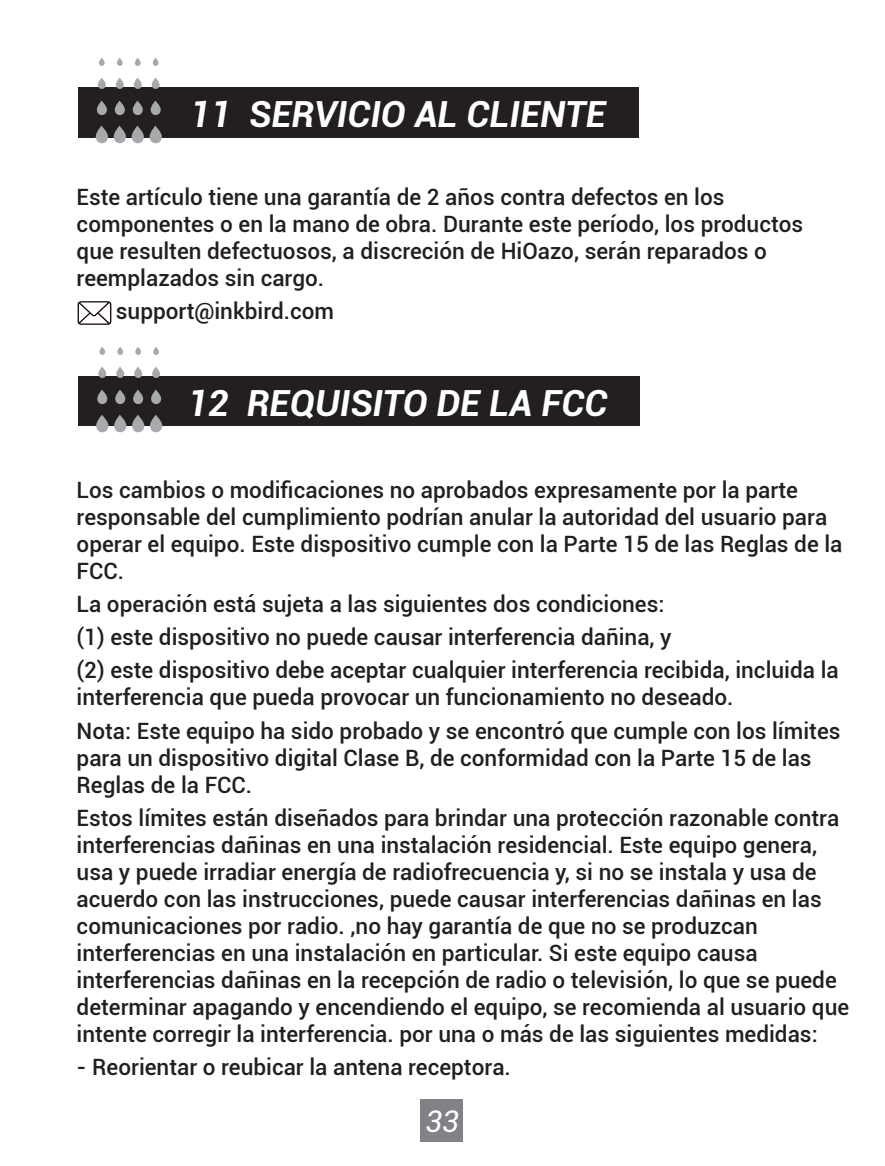
<style>
.page{position:relative;width:885px;height:1166px;background:#fff}
.page>*{position:absolute;margin:0;border:0;box-sizing:border-box;transform-origin:0 0}
.t1{font:italic 700 36px "Roboto";color:#fff}
.t2{font:italic 29.7px "Roboto";color:#fff}
.t3{font:500 22.5px/27px "Roboto";color:#231f20}
</style>
<div class="page">
<div style="left:78px;top:87px;width:561px;height:50px;background:#231f20"></div>
<svg style="left:96px;top:126px;width:12px;height:17px"></svg>
<svg style="left:97px;top:101px;width:10px;height:14px"></svg>
<div style="left:98px;top:78px;width:8px;height:11px;background:#a8a9ad;border-radius:4px"></div>
<div style="left:99px;top:58px;width:6px;height:8px;background:#a8a9ad;border-radius:50%"></div>
<svg style="left:114px;top:126px;width:12px;height:17px"></svg>
<svg style="left:115px;top:101px;width:10px;height:14px"></svg>
<div style="left:116px;top:78px;width:8px;height:11px;background:#a8a9ad;border-radius:4px"></div>
<div style="left:117px;top:58px;width:6px;height:8px;background:#a8a9ad;border-radius:50%"></div>
<svg style="left:132px;top:126px;width:12px;height:17px"></svg>
<svg style="left:133px;top:101px;width:10px;height:14px"></svg>
<div style="left:134px;top:78px;width:8px;height:11px;background:#a8a9ad;border-radius:4px"></div>
<div style="left:135px;top:58px;width:6px;height:8px;background:#a8a9ad;border-radius:50%"></div>
<svg style="left:149px;top:126px;width:13px;height:17px"></svg>
<svg style="left:151px;top:101px;width:10px;height:14px"></svg>
<div style="left:152px;top:78px;width:8px;height:11px;background:#a8a9ad;border-radius:4px"></div>
<div style="left:153px;top:58px;width:5px;height:8px;background:#a8a9ad;border-radius:50%"></div>
<div style="left:78px;top:376px;width:561px;height:50px;background:#231f20"></div>
<svg style="left:96px;top:414px;width:12px;height:18px"></svg>
<svg style="left:97px;top:389px;width:10px;height:15px"></svg>
<svg style="left:98px;top:366px;width:8px;height:12px"></svg>
<svg style="left:99px;top:346px;width:6px;height:9px"></svg>
<svg style="left:114px;top:414px;width:12px;height:18px"></svg>
<svg style="left:115px;top:389px;width:10px;height:15px"></svg>
<svg style="left:116px;top:366px;width:8px;height:12px"></svg>
<svg style="left:117px;top:346px;width:6px;height:9px"></svg>
<svg style="left:132px;top:414px;width:12px;height:18px"></svg>
<svg style="left:133px;top:389px;width:10px;height:15px"></svg>
<svg style="left:134px;top:366px;width:8px;height:12px"></svg>
<svg style="left:135px;top:346px;width:6px;height:9px"></svg>
<svg style="left:150px;top:414px;width:12px;height:18px"></svg>
<svg style="left:151px;top:389px;width:10px;height:15px"></svg>
<svg style="left:152px;top:366px;width:8px;height:12px"></svg>
<svg style="left:153px;top:346px;width:6px;height:9px"></svg>
<div style="left:420px;top:1099px;width:43px;height:42px;background:#808285"></div>
<img style="left:77px;top:301px;width:35px;height:24px">
<h1 class="t1" style="left:190px;top:89px;width:417px">11 SERVICIO AL CLIENTE</h1>
<p class="t3" style="left:77px;top:183px;width:728px">Este artículo tiene una garantía de 2 años contra defectos en los componentes o en la mano de obra. Durante este período, los productos que resulten defectuosos, a discreción de HiOazo, serán reparados o reemplazados sin cargo.</p>
<p class="t3" style="left:116px;top:297px;width:220px">support@inkbird.com</p>
<h1 class="t1" style="left:187px;top:377px;width:421px">12 REQUISITO DE LA FCC</h1>
<p class="t3" style="left:77px;top:476px;width:767px">Los cambios o modificaciones no aprobados expresamente por la parte responsable del cumplimiento podrían anular la autoridad del usuario para operar el equipo. Este dispositivo cumple con la Parte 15 de las Reglas de la FCC.</p>
<p class="t3" style="left:77px;top:587px;width:763px;line-height:33px">La operación está sujeta a las siguientes dos condiciones:<br>(1) este dispositivo no puede causar interferencia dañina, y<br>(2) este dispositivo debe aceptar cualquier interferencia recibida, incluida la</p>
<p class="t3" style="left:77px;top:680px;width:765px;line-height:33px">interferencia que pueda provocar un funcionamiento no deseado.<br>Nota: Este equipo ha sido probado y se encontró que cumple con los límites</p>
<p class="t3" style="left:77px;top:743px;width:736px">para un dispositivo digital Clase B, de conformidad con la Parte 15 de las<br>Reglas de la FCC.</p>
<p class="t3" style="left:77px;top:803px;width:774px">Estos límites están diseñados para brindar una protección razonable contra interferencias dañinas en una instalación residencial. Este equipo genera, usa y puede irradiar energía de radiofrecuencia y, si no se instala y usa de acuerdo con las instrucciones, puede causar interferencias dañinas en las comunicaciones por radio. ,no hay garantía de que no se produzcan interferencias en una instalación en particular. Si este equipo causa interferencias dañinas en la recepción de radio o televisión, lo que se puede determinar apagando y encendiendo el equipo, se recomienda al usuario que intente corregir la interferencia. por una o más de las siguientes medidas:</p>
<p class="t3" style="left:77px;top:1052px;width:435px">- Reorientar o reubicar la antena receptora.</p>
<h2 class="t2" style="left:425px;top:1099px;width:35px">33</h2>
</div>
